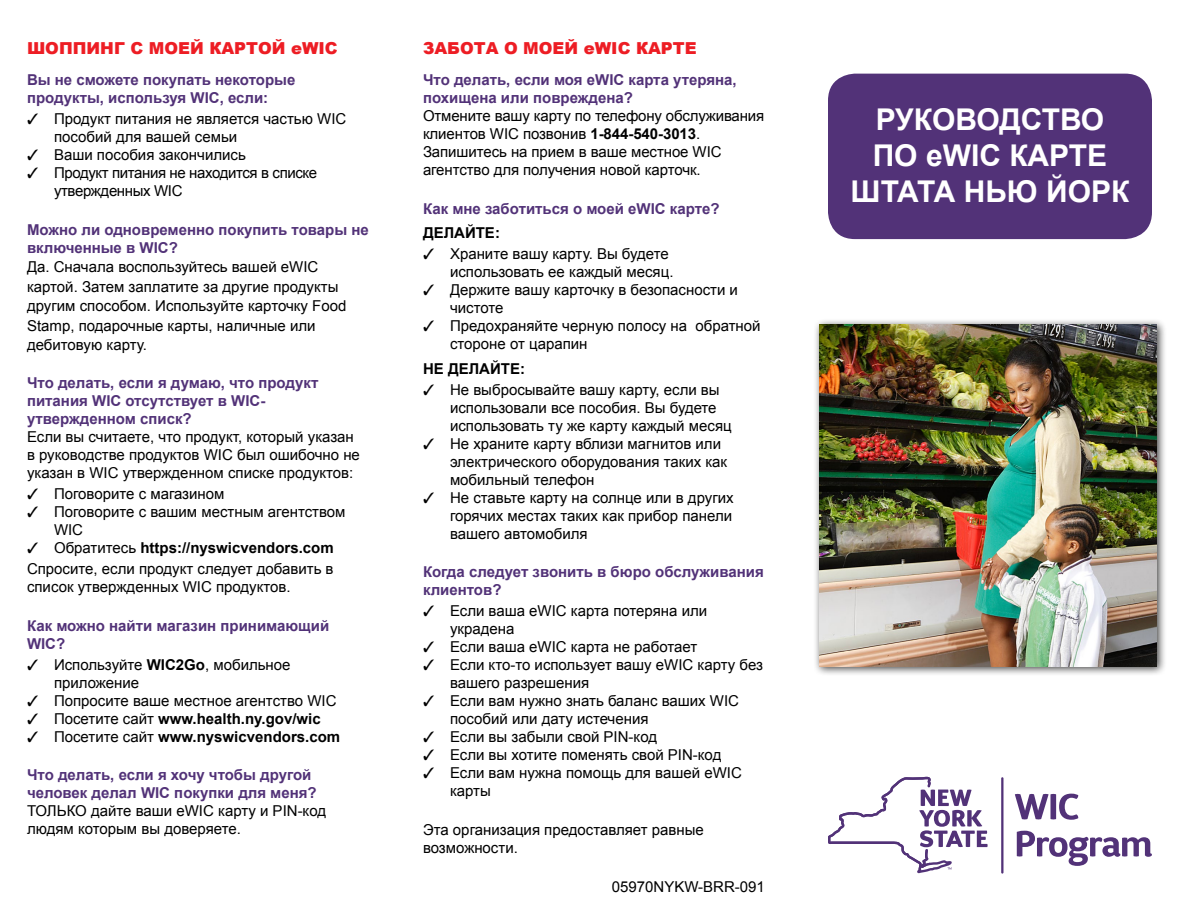
<style>
.page{position:relative;width:1188px;height:918px;background:#fff}
.page>*{position:absolute;margin:0;border:0;box-sizing:border-box;transform-origin:0 0}
.t1{font:700 30px/36px "Arial";color:#fff;text-align:center}
.H1-RUS{font:900 16.5px "Arial";color:#ed1d24}
.Para-RUS{font:15px/18px "Arial";color:#000}
.H2-RUS{font:700 15px/18px "Arial";color:#523278}
.t2{font:700 15px "Arial";color:#000}
.Para-RUS-2{font:15px/18px "Arial";letter-spacing:-.025em;color:#000}
.s1{font-weight:400}
.s2{font-weight:700}
</style>
<div class="page">
<div style="left:828px;top:74px;width:324px;height:165px;background:#523278;border-radius:27px"></div>
<svg style="left:1015px;top:794px;width:63px;height:26px"></svg>
<svg style="left:1017px;top:831px;width:135px;height:35px"></svg>
<hr style="left:1001px;top:777px;width:2px;height:97px;background:#523278">
<svg style="left:828px;top:777px;width:160px;height:96px"></svg>
<div style="left:813px;top:318px;width:354px;height:359px;background:#000;opacity:.75"></div>
<img style="left:819px;top:324px;width:338px;height:342px">
<p class="H1-RUS" style="left:27px;top:36px;width:312px">ШОППИНГ С МОЕЙ КАРТОЙ eWIC</p>
<p class="H2-RUS" style="left:27px;top:71px;width:270px">Вы не сможете покупать некоторые продукты, используя WIC, если:</p>
<p class="Para-RUS" style="left:54px;top:110px;width:294px;text-indent:-27px">✓ Продукт питания не является частью WIC пособий для вашей семьи</p>
<p class="Para-RUS" style="left:27px;top:146px;width:220px">✓ Ваши пособия закончились</p>
<p class="Para-RUS-2" style="left:54px;top:164px;width:265px;text-indent:-27px">✓ Продукт питания не находится в списке утвержденных WIC</p>
<p class="H2-RUS" style="left:27px;top:221px;width:343px">Можно ли одновременно покупить товары не включенные в WIC?</p>
<p class="Para-RUS" style="left:27px;top:257px;width:321px;line-height:19.5px">Да. Сначала воспользуйтесь вашей eWIC картой. Затем заплатите за другие продукты другим способом. Используйте карточку Food Stamp, подарочные карты, наличные или дебитовую карту.</p>
<p class="H2-RUS" style="left:27px;top:374px;width:293px">Что делать, если я думаю, что продукт питания WIC отсутствует в WIC&shy;утвержденном списк?</p>
<p class="Para-RUS" style="left:27px;top:428px;width:334px">Если вы считаете, что продукт, который указан в руководстве продуктов WIC был ошибочно не указан в WIC утвержденном списке продуктов:</p>
<p class="Para-RUS" style="left:27px;top:485px;width:199px">✓ Поговорите с магазином</p>
<p class="Para-RUS" style="left:54px;top:503px;width:293px;text-indent:-27px">✓ Поговорите с вашим местным агентством<br>WIC</p>
<p class="t2" style="left:27px;top:538px;width:308px">✓ <span class="s1">Обратитесь</span> https://nyswicvendors.com</p>
<p class="Para-RUS" style="left:27px;top:560px;width:308px">Спросите, если продукт следует добавить в список утвержденных WIC продуктов.</p>
<p class="H2-RUS" style="left:27px;top:617px;width:304px">Как можно найти магазин принимающий<br>WIC?</p>
<p class="Para-RUS" style="left:54px;top:655px;width:238px;text-indent:-27px">✓ Используйте <span class="s2">WIC2Go</span>, мобильное приложение</p>
<p class="Para-RUS" style="left:27px;top:691px;width:311px">✓ Попросите ваше местное агентство WIC</p>
<p class="t2" style="left:27px;top:708px;width:295px">✓ <span class="s1">Посетите сайт</span> www.health.ny.gov/wic</p>
<p class="t2" style="left:27px;top:726px;width:315px">✓ <span class="s1">Посетите сайт</span> www.nyswicvendors.com</p>
<p class="H2-RUS" style="left:27px;top:766px;width:291px">Что делать, если я хочу чтобы другой человек делал WIC покупки для меня?</p>
<p class="Para-RUS" style="left:27px;top:802px;width:301px">ТОЛЬКО дайте ваши eWIC карту и PIN-код людям которым вы доверяете.</p>
<p class="H1-RUS" style="left:423px;top:36px;width:275px">ЗАБОТА О МОЕЙ eWIC КАРТЕ</p>
<p class="H2-RUS" style="left:423px;top:71px;width:315px">Что делать, если моя eWIC карта утеряна, похищена или повреждена?</p>
<p class="Para-RUS" style="left:423px;top:107px;width:343px">Отмените вашу карту по телефону обслуживания клиентов WIC позвонив <span class="s2">1-844-540-3013</span>.<br>Запишитесь на прием в ваше местное WIC агентство для получения новой карточк.</p>
<p class="H2-RUS" style="left:423px;top:200px;width:298px">Как мне заботиться о моей eWIC карте?</p>
<p class="t2" style="left:423px;top:223px;width:78px">ДЕЛАЙТЕ:</p>
<p class="Para-RUS" style="left:450px;top:245px;width:225px;text-indent:-27px">✓ Храните вашу карту. Вы будете использовать ее каждый месяц.</p>
<p class="Para-RUS" style="left:450px;top:281px;width:290px;text-indent:-27px">✓ Держите вашу карточку в безопасности и чистоте</p>
<p class="Para-RUS" style="left:450px;top:317px;width:312px;text-indent:-27px">✓ Предохраняйте черную полосу на обратной стороне от царапин</p>
<p class="t2" style="left:423px;top:359px;width:103px">НЕ ДЕЛАЙТЕ:</p>
<p class="Para-RUS" style="left:450px;top:381px;width:283px;text-indent:-27px">✓ Не выбросывайте вашу карту, если вы использовали все пособия. Вы будете использовать ту же карту каждый месяц</p>
<p class="Para-RUS" style="left:450px;top:435px;width:279px;text-indent:-27px">✓ Не храните карту вблизи магнитов или электрического оборудования таких как мобильный телефон</p>
<p class="Para-RUS" style="left:450px;top:489px;width:285px;text-align:justify;text-indent:-27px">✓ Не ставьте карту на солнце или в других горячих местах таких как прибор панели вашего автомобиля</p>
<p class="H2-RUS" style="left:423px;top:563px;width:342px">Когда следует звонить в бюро обслуживания клиентов?</p>
<p class="Para-RUS" style="left:450px;top:602px;width:259px;text-indent:-27px">✓ Если ваша eWIC карта потеряна или украдена</p>
<p class="Para-RUS" style="left:423px;top:638px;width:276px">✓ Если ваша eWIC карта не работает</p>
<p class="Para-RUS" style="left:450px;top:656px;width:314px;text-indent:-27px">✓ Если кто-то использует вашу eWIC карту без вашего разрешения</p>
<p class="Para-RUS" style="left:450px;top:692px;width:291px;text-indent:-27px">✓ Если вам нужно знать баланс ваших WIC пособий или дату истечения</p>
<p class="Para-RUS" style="left:423px;top:728px;width:236px">✓ Если вы забыли свой PIN-код</p>
<p class="Para-RUS" style="left:423px;top:746px;width:300px">✓ Если вы хотите поменять свой PIN-код</p>
<p class="Para-RUS" style="left:450px;top:764px;width:293px;text-indent:-27px">✓ Если вам нужна помощь для вашей eWIC карты</p>
<p class="Para-RUS" style="left:423px;top:820px;width:282px">Эта организация предоставляет равные возможности.</p>
<p class="Para-RUS" style="left:612px;top:878px;width:155px">05970NYKW-BRR-091</p>
<p class="t1" style="left:851px;top:102px;width:280px">РУКОВОДСТВО<br>ПО eWIC КАРТЕ<br>ШТАТА НЬЮ ЙОРК</p>
</div>
